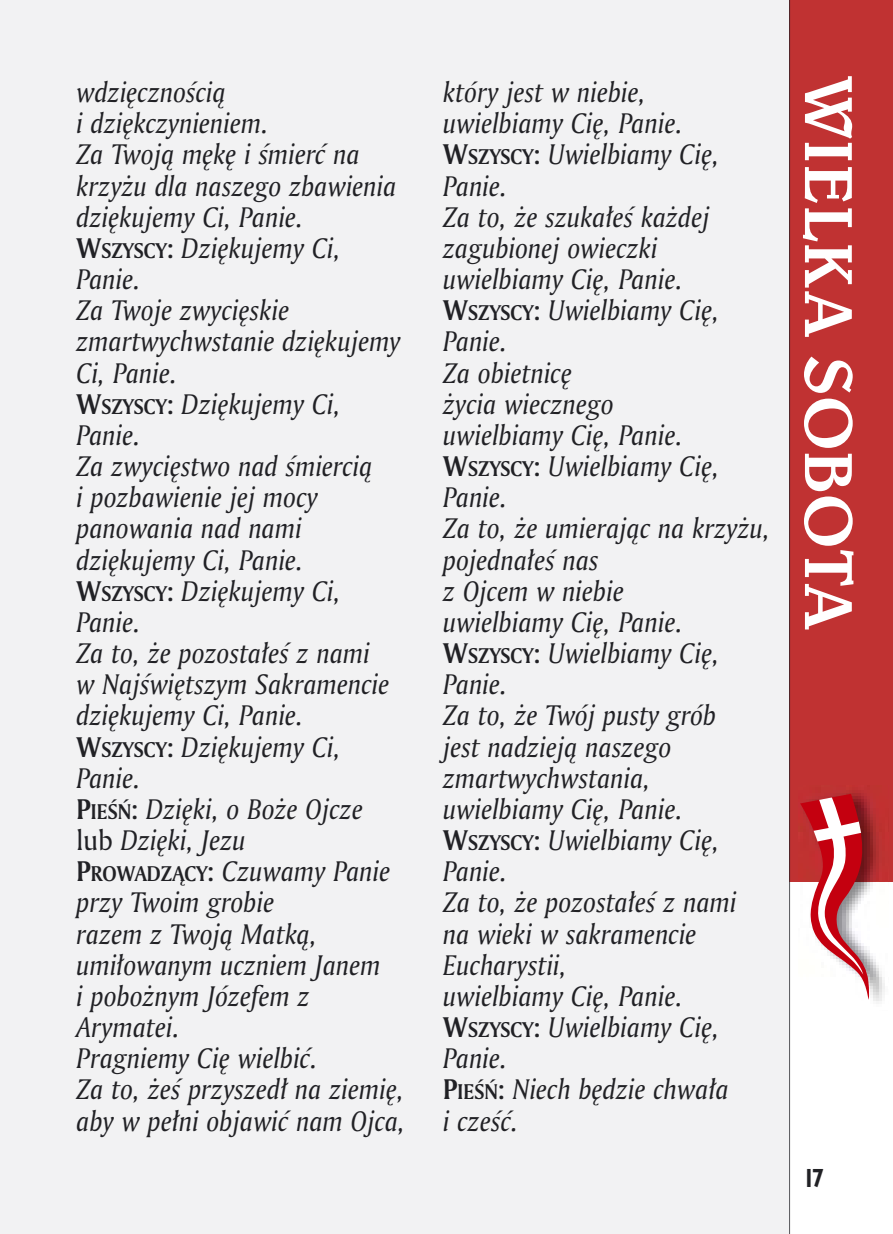
<style>
.page{position:relative;width:893px;height:1234px;background:#fff}
.page>*{position:absolute;margin:0;border:0;box-sizing:border-box;transform-origin:0 0}
.t1{font:60px "Belwe Md PL";color:#fff}
.t2{font:italic 27.6px/31.2px "Amerigo PL";color:#212125;scale:.94 1}
.t3{font:700 24px "Humanst 521 Cn PL";color:#212125;scale:.94 1}
.s1{font-weight:700;font-style:normal}
.s2{font-weight:700;font-style:normal;font-size:20.7px}
.s3{font-style:normal}
</style>
<div class="page">
<div style="left:0;top:0;width:789px;height:1233px;background:#f2f2f3"></div>
<div style="left:790px;top:0;width:103px;height:881px;background:#c03232"></div>
<hr style="left:789px;top:0;width:1px;height:1233px;background:#212125">
<img style="left:868px;top:799px;width:20px;height:202px">
<svg style="left:789px;top:789px;width:80px;height:210px"></svg>
<p class="t2" style="left:77px;top:76px;width:351px">wdzięcznością<br>i dziękczynieniem.<br>Za Twoją mękę i śmierć na krzyżu dla naszego zbawienia dziękujemy Ci, Panie.<br><span class="s1">W</span><span class="s2">SZYSCY</span><span class="s1">:</span> Dziękujemy Ci,<br>Panie.<br>Za Twoje zwycięskie zmartwychwstanie dziękujemy<br>Ci, Panie.<br><span class="s1">W</span><span class="s2">SZYSCY</span><span class="s1">:</span> Dziękujemy Ci,<br>Panie.<br>Za zwycięstwo nad śmiercią<br>i pozbawienie jej mocy panowania nad nami dziękujemy Ci, Panie.<br><span class="s1">W</span><span class="s2">SZYSCY</span><span class="s1">:</span> Dziękujemy Ci,<br>Panie.<br>Za to, że pozostałeś z nami<br>w Najświętszym Sakramencie dziękujemy Ci, Panie.<br><span class="s1">W</span><span class="s2">SZYSCY</span><span class="s1">:</span> Dziękujemy Ci,<br>Panie.<br><span class="s1">P</span><span class="s2">IEŚŃ</span><span class="s1">:</span> Dzięki, o Boże Ojcze <span class="s3">lub</span> Dzięki, Jezu<br><span class="s1">P</span><span class="s2">ROWADZĄCY</span><span class="s1">:</span> Czuwamy Panie przy Twoim grobie<br>razem z Twoją Matką, umiłowanym uczniem Janem<br>i pobożnym Józefem z<br>Arymatei.<br>Pragniemy Cię wielbić.<br>Za to, żeś przyszedł na ziemię, aby w pełni objawić nam Ojca,</p>
<p class="t2" style="left:443px;top:76px;width:349px">który jest w niebie, uwielbiamy Cię, Panie.<br><span class="s1">W</span><span class="s2">SZYSCY</span><span class="s1">:</span> Uwielbiamy Cię,<br>Panie.<br>Za to, że szukałeś każdej zagubionej owieczki uwielbiamy Cię, Panie.<br><span class="s1">W</span><span class="s2">SZYSCY</span><span class="s1">:</span> Uwielbiamy Cię,<br>Panie.<br>Za obietnicę<br>życia wiecznego<br>uwielbiamy Cię, Panie.<br><span class="s1">W</span><span class="s2">SZYSCY</span><span class="s1">:</span> Uwielbiamy Cię,<br>Panie.<br>Za to, że umierając na krzyżu, pojednałeś nas<br>z Ojcem w niebie<br>uwielbiamy Cię, Panie.<br><span class="s1">W</span><span class="s2">SZYSCY</span><span class="s1">:</span> Uwielbiamy Cię,<br>Panie.<br>Za to, że Twój pusty grób<br>jest nadzieją naszego zmartwychwstania, uwielbiamy Cię, Panie.<br><span class="s1">W</span><span class="s2">SZYSCY</span><span class="s1">:</span> Uwielbiamy Cię,<br>Panie.<br>Za to, że pozostałeś z nami<br>na wieki w sakramencie<br>Eucharystii,<br>uwielbiamy Cię, Panie.<br><span class="s1">W</span><span class="s2">SZYSCY</span><span class="s1">:</span> Uwielbiamy Cię,<br>Panie.<br><span class="s1">P</span><span class="s2">IEŚŃ</span><span class="s1">:</span> Niech będzie chwała<br>i cześć.</p>
<h1 class="t1" style="left:871px;top:77px;width:555px;rotate:90deg">WIELKA SOBOTA</h1>
<p class="t3" style="left:805px;top:1161px;width:21px">17</p>
</div>
